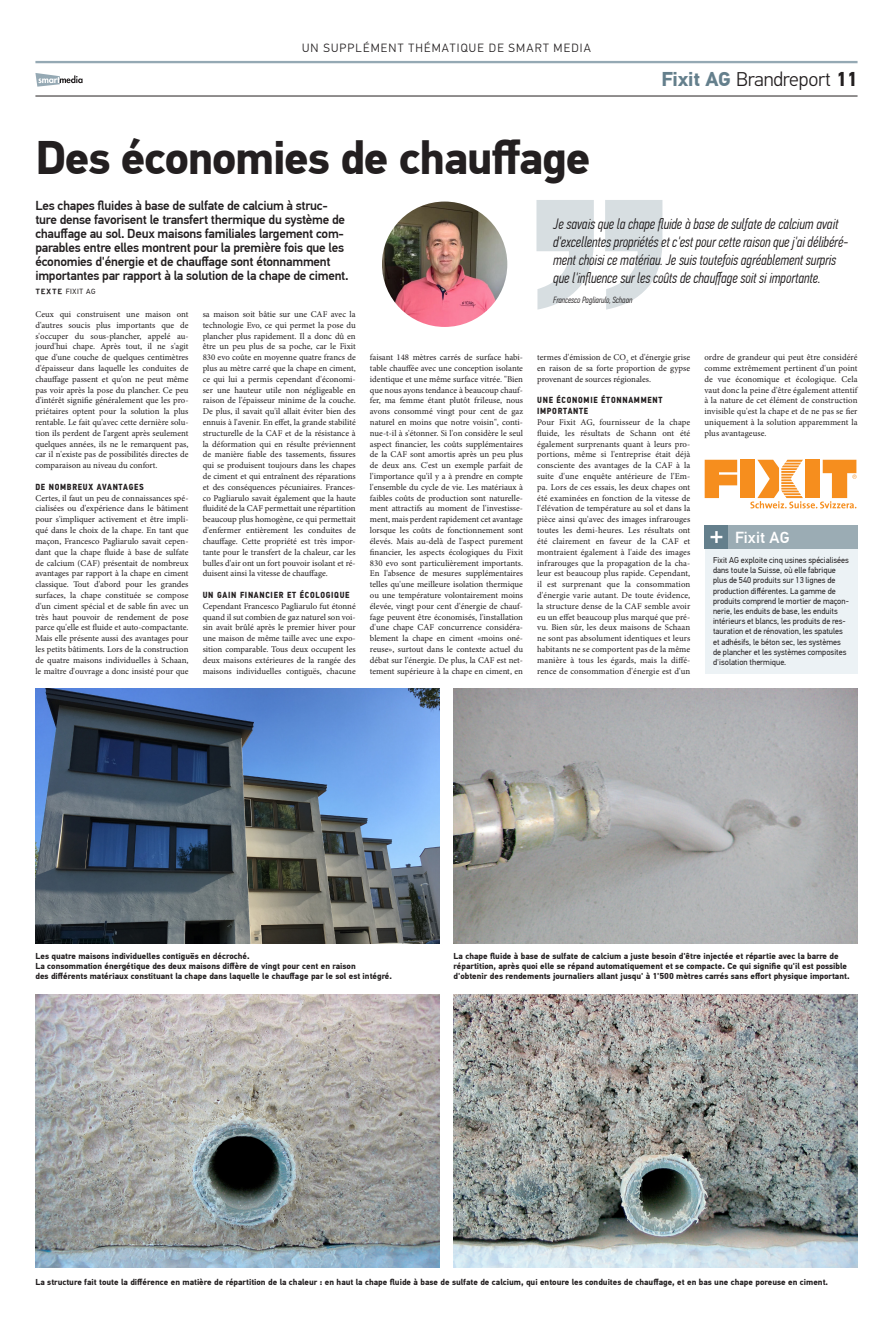
<style>
.page{position:relative;width:893px;height:1333px;background:#fff}
.page>*{position:absolute;margin:0;border:0;box-sizing:border-box;transform-origin:0 0}
.Artikel_-_Titel{font:700 47px "PF Din Text Pro";letter-spacing:-.03em;color:#231f20}
.t1{font:300 20px "PF Din Text Pro";letter-spacing:-.01em;color:#231f20}
.Faktatext{font:500 16px "PF Din Text Pro";letter-spacing:.01em;color:#fff}
.Quote_-_Name{font:italic 300 15px/18px "PF Din Text Comp Pro";color:#231f20}
.Artikel_-_Lead{font:500 13px/14px "PF Din Text Pro";letter-spacing:-.02em;color:#231f20}
.t2{font:300 12px "PF Din Text Pro";letter-spacing:.1em;color:#231f20}
.Quote_-_Name-2{font:italic 300 9px "PF Din Text Comp Pro";color:#231f20}
.Artikel_-_Fliesstext{font:8.8px/10.8px "Minion Pro";color:#231f20;text-align:justify}
.Artikel_-_Zwischenti{font:700 8.8px/10.8px "PF Din Text Cond Pro";letter-spacing:.08em;color:#231f20}
.Bildtext{font:700 8.6px/10.3px "PF Din Text Pro";color:#231f20}
.Smart_Facts_-_Text{font:8.5px/10.2px "PF Din Text Pro";color:#231f20}
.Artikel_-_Lead_-_Aut{font:7.5px "PF Din Text Pro";letter-spacing:.08em;color:#231f20}
.s1{font-weight:700;color:#647f8c}
.s2{font-weight:700}
.s3{font-family:"Interstate";font-weight:700}
</style>
<div class="page">
<hr style="left:35px;top:96px;width:822px;height:1px;background:#231f20">
<svg style="left:35px;top:73px;width:48px;height:14px"></svg>
<hr style="left:35px;top:61px;width:822px;height:2px;background:#95a9b4">
<div style="left:705px;top:548px;width:152px;height:125px;background:#ecf2f5"></div>
<div style="left:705px;top:525px;width:152px;height:23px;background:#9bacb4"></div>
<div style="left:705px;top:525px;width:23px;height:23px;background:#647f8c"></div>
<svg style="left:710px;top:531px;width:12px;height:12px"></svg>
<svg style="left:705px;top:459px;width:32px;height:39px"></svg>
<div style="left:740px;top:459px;width:15px;height:39px;background:#f68e1e"></div>
<svg style="left:750px;top:459px;width:107px;height:49px"></svg>
<svg style="left:536px;top:200px;width:58px;height:109px"></svg>
<svg style="left:605px;top:200px;width:57px;height:109px"></svg>
<img style="left:382px;top:201px;width:125px;height:126px;border-radius:63px">
<img style="left:35px;top:688px;width:404px;height:255px">
<img style="left:454px;top:688px;width:403px;height:255px">
<img style="left:35px;top:994px;width:404px;height:273px">
<img style="left:454px;top:994px;width:403px;height:273px">
<h3 class="t2" style="left:302px;top:41px;width:290px">UN SUPPLÉMENT THÉMATIQUE DE SMART MEDIA</h3>
<p class="Artikel_-_Titel" style="left:35px;top:129px;width:557px">Des économies de chauffage</p>
<p class="t1" style="left:662px;top:68px;width:197px"><span class="s1">Fixit AG</span> Brandreport <span class="s2">11</span></p>
<p class="Artikel_-_Lead" style="left:35px;top:198px;width:315px">Les chapes fluides à base de sulfate de calcium à struc&shy;ture dense favorisent le transfert thermique du système de chauffage au sol. Deux maisons familiales largement com&shy;parables entre elles montrent pour la première fois que les économies d'énergie et de chauffage sont étonnamment importantes par rapport à la solution de la chape de ciment.</p>
<p class="Artikel_-_Lead_-_Aut" style="left:35px;top:287px;width:62px"><span class="s3">TEXTE</span> FIXIT AG</p>
<p class="Artikel_-_Fliesstext" style="left:35px;top:309px;width:155px">Ceux qui construisent une maison ont d'autres soucis plus importants que de s'occuper du sous-plancher, appelé au&shy;jourd'hui chape. Après tout, il ne s'agit que d'une couche de quelques centimètres d'épaisseur dans laquelle les conduites de chauffage passent et qu'on ne peut même pas voir après la pose du plancher. Ce peu d'intérêt signifie généralement que les pro&shy;priétaires optent pour la solution la plus rentable. Le fait qu'avec cette dernière solu&shy;tion ils perdent de l'argent après seulement quelques années, ils ne le remarquent pas, car il n'existe pas de possibilités directes de comparaison au niveau du confort.</p>
<p class="Artikel_-_Zwischenti" style="left:35px;top:481px;width:110px">DE NOMBREUX AVANTAGES</p>
<p class="Artikel_-_Fliesstext" style="left:35px;top:492px;width:155px">Certes, il faut un peu de connaissances spé&shy;cialisées ou d'expérience dans le bâtiment pour s'impliquer activement et être impli&shy;qué dans le choix de la chape. En tant que maçon, Francesco Pagliarulo savait cepen&shy;dant que la chape fluide à base de sulfate de calcium (CAF) présentait de nombreux avantages par rapport à la chape en ciment classique. Tout d'abord pour les grandes surfaces, la chape constituée se compose d'un ciment spécial et de sable fin avec un très haut pouvoir de rendement de pose parce qu'elle est fluide et auto-compactante.<br>Mais elle présente aussi des avantages pour les petits bâtiments. Lors de la construction de quatre maisons individuelles à Schaan, le maître d'ouvrage a donc insisté pour que</p>
<p class="Artikel_-_Fliesstext" style="left:203px;top:309px;width:155px">sa maison soit bâtie sur une CAF avec la technologie Evo, ce qui permet la pose du plancher plus rapidement. Il a donc dû en être un peu plus de sa poche, car le Fixit 830 evo coûte en moyenne quatre francs de plus au mètre carré que la chape en ciment, ce qui lui a permis cependant d'économi&shy;ser une hauteur utile non négligeable en raison de l'épaisseur minime de la couche.<br>De plus, il savait qu'il allait éviter bien des ennuis à l'avenir. En effet, la grande stabilité structurelle de la CAF et de la résistance à la déformation qui en résulte préviennent de manière fiable des tassements, fissures qui se produisent toujours dans les chapes de ciment et qui entraînent des réparations et des conséquences pécuniaires. Frances&shy;co Pagliarulo savait également que la haute fluidité de la CAF permettait une répartition beaucoup plus homogène, ce qui permettait d'enfermer entièrement les conduites de chauffage. Cette propriété est très impor&shy;tante pour le transfert de la chaleur, car les bulles d'air ont un fort pouvoir isolant et ré&shy;duisent ainsi la vitesse de chauffage.</p>
<p class="Artikel_-_Zwischenti" style="left:203px;top:589px;width:148px">UN GAIN FINANCIER ET ÉCOLOGIQUE</p>
<p class="Artikel_-_Fliesstext" style="left:203px;top:600px;width:155px">Cependant Francesco Pagliarulo fut étonné quand il sut combien de gaz naturel son voi&shy;sin avait brûlé après le premier hiver pour une maison de même taille avec une expo&shy;sition comparable. Tous deux occupent les deux maisons extérieures de la rangée des maisons individuelles contiguës, chacune</p>
<p class="Quote_-_Name" style="left:553px;top:215px;width:297px">Je savais que la chape fluide à base de sulfate de calcium avait d'excellentes propriétés et c'est pour cette raison que j'ai délibéré&shy;ment choisi ce matériau. Je suis toutefois agréablement surpris que l'influence sur les coûts de chauffage soit si importante.</p>
<p class="Quote_-_Name-2" style="left:553px;top:294px;width:81px">Francesco Pagliarulo, Schaan</p>
<p class="Artikel_-_Fliesstext" style="left:370px;top:352px;width:155px">faisant 148 mètres carrés de surface habi&shy;table chauffée avec une conception isolante identique et une même surface vitrée. "Bien que nous ayons tendance à beaucoup chauf&shy;fer, ma femme étant plutôt frileuse, nous avons consommé vingt pour cent de gaz naturel en moins que notre voisin", conti&shy;nue-t-il à s'étonner. Si l'on considère le seul aspect financier, les coûts supplémentaires de la CAF sont amortis après un peu plus de deux ans. C'est un exemple parfait de l'importance qu'il y a à prendre en compte l'ensemble du cycle de vie. Les matériaux à faibles coûts de production sont naturelle&shy;ment attractifs au moment de l'investisse&shy;ment, mais perdent rapidement cet avantage lorsque les coûts de fonctionnement sont élevés. Mais au-delà de l'aspect purement financier, les aspects écologiques du Fixit 830 evo sont particulièrement importants.<br>En l'absence de mesures supplémentaires telles qu'une meilleure isolation thermique ou une température volontairement moins élevée, vingt pour cent d'énergie de chauf&shy;fage peuvent être économisés, l'installation d'une chape CAF concurrence considéra&shy;blement la chape en ciment «moins oné&shy;reuse», surtout dans le contexte actuel du débat sur l'énergie. De plus, la CAF est net&shy;tement supérieure à la chape en ciment, en</p>
<p class="Artikel_-_Fliesstext" style="left:537px;top:352px;width:155px">termes d'émission de CO<sub>2</sub> et d'énergie grise en raison de sa forte proportion de gypse provenant de sources régionales.</p>
<p class="Artikel_-_Zwischenti" style="left:537px;top:395px;width:127px">UNE ÉCONOMIE ÉTONNAMMENT<br>IMPORTANTE</p>
<p class="Artikel_-_Fliesstext" style="left:537px;top:417px;width:155px">Pour Fixit AG, fournisseur de la chape fluide, les résultats de Schann ont été également surprenants quant à leurs pro&shy;portions, même si l'entreprise était déjà consciente des avantages de la CAF à la suite d'une enquête antérieure de l'Em&shy;pa. Lors de ces essais, les deux chapes ont été examinées en fonction de la vitesse de l'élévation de température au sol et dans la pièce ainsi qu'avec des images infrarouges toutes les demi-heures. Les résultats ont été clairement en faveur de la CAF et montraient également à l'aide des images infrarouges que la propagation de la cha&shy;leur est beaucoup plus rapide. Cependant, il est surprenant que la consommation d'énergie varie autant. De toute évidence, la structure dense de la CAF semble avoir eu un effet beaucoup plus marqué que pré&shy;vu. Bien sûr, les deux maisons de Schaan ne sont pas absolument identiques et leurs habitants ne se comportent pas de la même manière à tous les égards, mais la diffé&shy;rence de consommation d'énergie est d'un</p>
<p class="Artikel_-_Fliesstext" style="left:704px;top:352px;width:155px">ordre de grandeur qui peut être considéré comme extrêmement pertinent d'un point de vue économique et écologique. Cela vaut donc la peine d'être également attentif à la nature de cet élément de construction invisible qu'est la chape et de ne pas se fier uniquement à la solution apparemment la plus avantageuse.</p>
<p class="Faktatext" style="left:735px;top:528px;width:56px">Fixit AG</p>
<p class="Smart_Facts_-_Text" style="left:713px;top:555px;width:137px">Fixit AG exploite cinq usines spécialisées dans toute la Suisse, où elle fabrique plus de 540 produits sur 13 lignes de production différentes. La gamme de produits comprend le mortier de maçon&shy;nerie, les enduits de base, les enduits intérieurs et blancs, les produits de res&shy;tauration et de rénovation, les spatules et adhésifs, le béton sec, les systèmes de plancher et les systèmes composites d'isolation thermique.</p>
<p class="Bildtext" style="left:35px;top:950px;width:358px">Les quatre maisons individuelles contiguës en décroché.<br>La consommation énergétique des deux maisons diffère de vingt pour cent en raison<br>des différents matériaux constituant la chape dans laquelle le chauffage par le sol est intégré.</p>
<p class="Bildtext" style="left:454px;top:950px;width:397px">La chape fluide à base de sulfate de calcium a juste besoin d'être injectée et répartie avec la barre de répartition, après quoi elle se répand automatiquement et se compacte. Ce qui signifie qu'il est possible d'obtenir des rendements journaliers allant jusqu' à 1'500 mètres carrés sans effort physique important.</p>
<p class="Bildtext" style="left:35px;top:1277px;width:794px">La structure fait toute la différence en matière de répartition de la chaleur : en haut la chape fluide à base de sulfate de calcium, qui entoure les conduites de chauffage, et en bas une chape poreuse en ciment.</p>
</div>
